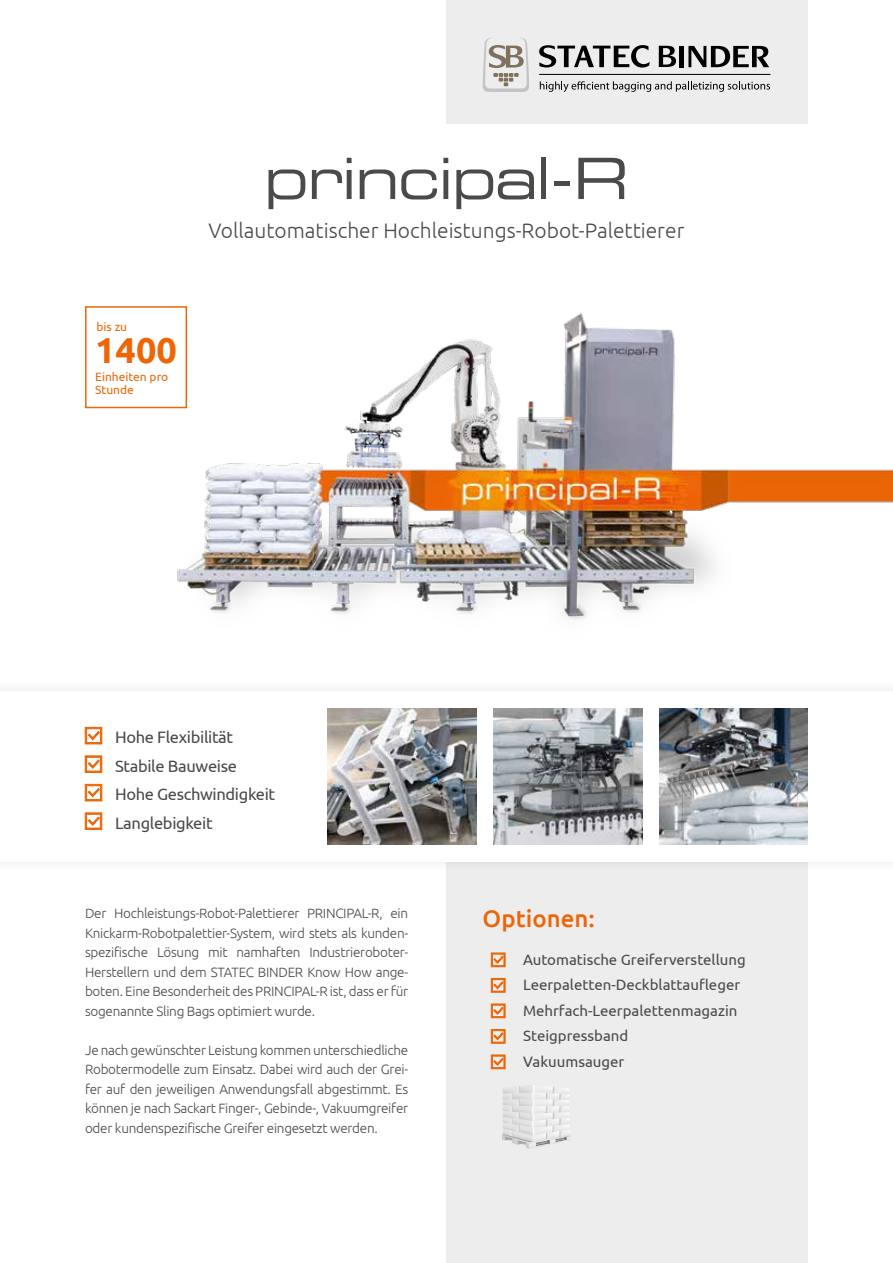
<style>
.page{position:relative;width:893px;height:1263px;background:#fff}
.page>*{position:absolute;margin:0;border:0;box-sizing:border-box;transform-origin:0 0}
.t1{font:57px "Eurostile LT Std Ex 2";letter-spacing:-.03em;color:#4a4a49}
.t2{font:700 36px "Ubuntu";color:#ec6608}
.t3{font:500 24px "Ubuntu";color:#ec6608}
.t4{font:300 21px "Ubuntu";color:#4a4a49}
.t5{font:16.5px/28.5px "Ubuntu";letter-spacing:-.02em;color:#4a4a49}
.t6{font:15px/25.5px "Ubuntu";color:#4a4a49}
.t7{font:300 13.5px/19.5px "Ubuntu";letter-spacing:-.02em;color:#4a4a49;text-align:justify}
.t8{font:12px/13.5px "Ubuntu";color:#ec6608}
</style>
<div class="page">
<div style="left:446px;top:0;width:362px;height:123px;background:#ededed"></div>
<svg style="left:483px;top:37px;width:46px;height:55px"></svg>
<svg style="left:540px;top:81px;width:230px;height:11px"></svg>
<svg style="left:539px;top:45px;width:111px;height:23px"></svg>
<svg style="left:659px;top:46px;width:17px;height:21px"></svg>
<svg style="left:688px;top:46px;width:81px;height:21px"></svg>
<div style="left:679px;top:46px;width:5px;height:21px;background:#000"></div>
<hr style="left:539px;top:74px;width:231px;height:1px;background:#000">
<div style="left:446px;top:711px;width:362px;height:552px;background:#ededed"></div>
<div style="left:0;top:679px;width:893px;height:194px;background:#000;opacity:.1"></div>
<div style="left:0;top:691px;width:893px;height:170px;background:#fff"></div>
<svg style="left:502px;top:1085px;width:68px;height:64px"></svg>
<svg style="left:85px;top:727px;width:17px;height:17px"></svg>
<svg style="left:85px;top:755px;width:17px;height:18px"></svg>
<svg style="left:85px;top:784px;width:17px;height:17px"></svg>
<svg style="left:85px;top:812px;width:17px;height:18px"></svg>
<svg style="left:491px;top:953px;width:14px;height:14px"></svg>
<svg style="left:491px;top:978px;width:14px;height:14px"></svg>
<svg style="left:491px;top:1004px;width:14px;height:14px"></svg>
<svg style="left:491px;top:1029px;width:14px;height:14px"></svg>
<svg style="left:491px;top:1055px;width:14px;height:14px"></svg>
<div style="left:85px;top:306px;width:102px;height:102px;border:2px solid #ec6608"></div>
<img style="left:170px;top:306px;width:723px;height:385px">
<img style="left:493px;top:708px;width:149px;height:136px">
<img style="left:659px;top:708px;width:149px;height:136px">
<img style="left:327px;top:708px;width:149px;height:136px">
<h1 class="t1" style="left:264px;top:140px;width:366px">principal-R</h1>
<p class="t8" style="left:96px;top:319px;width:32px">bis zu</p>
<h2 class="t2" style="left:95px;top:328px;width:83px">1400</h2>
<p class="t8" style="left:95px;top:369px;width:75px">Einheiten pro<br>Stunde</p>
<h3 class="t4" style="left:208px;top:218px;width:478px">Vollautomatischer Hochleistungs-Robot-Palettierer</h3>
<p class="t5" style="left:115px;top:722px;width:162px">Hohe Flexibilität<br>Stabile Bauweise<br>Hohe Geschwindigkeit<br>Langlebigkeit</p>
<p class="t7" style="left:85px;top:903px;width:325px">Der Hochleistungs-Robot-Palettierer PRINCIPAL-R, ein Knickarm-Robotpalettier-System, wird stets als kunden&shy;spezifische Lösung mit namhaften Industrieroboter-Herstellern und dem STATEC BINDER Know How ange&shy;boten. Eine Besonderheit des PRINCIPAL-R ist, dass er für sogenannte Sling Bags optimiert wurde.</p>
<p class="t7" style="left:85px;top:1040px;width:325px">Je nach gewünschter Leistung kommen unterschiedliche Robotermodelle zum Einsatz. Dabei wird auch der Grei&shy;fer auf den jeweiligen Anwendungsfall abgestimmt. Es können je nach Sackart Finger-, Gebinde-, Vakuumgreifer oder kundenspezifische Greifer eingesetzt werden.</p>
<h3 class="t3" style="left:483px;top:903px;width:114px">Optionen:</h3>
<p class="t6" style="left:523px;top:946px;width:224px">Automatische Greiferverstellung<br>Leerpaletten-Deckblattaufleger<br>Mehrfach-Leerpalettenmagazin<br>Steigpressband<br>Vakuumsauger</p>
</div>
